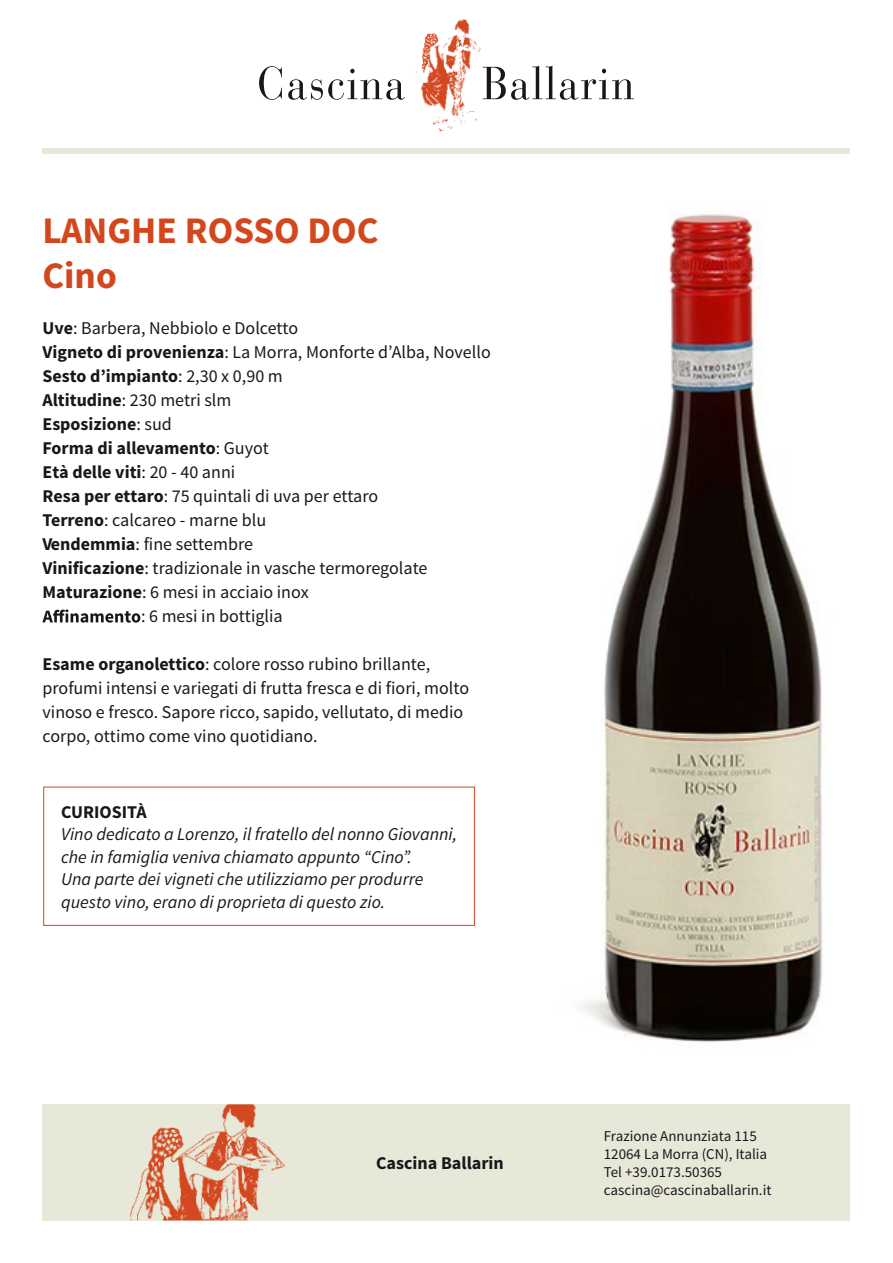
<style>
.page{position:relative;width:893px;height:1263px;background:#fff}
.page>*{position:absolute;margin:0;border:0;box-sizing:border-box;transform-origin:0 0}
.t1{font:700 37.5px/45px "Source Sans Pro";color:#d3471e}
.t2{font:18px/24px "Source Sans Pro";color:#1a171c}
.t3{font:italic 18px/22.5px "Source Sans Pro";color:#1a171c}
.t4{font:700 18px "Source Sans Pro";color:#1a171c}
.t5{font:15px/18px "Source Sans Pro";color:#1a171c}
.s1{font-weight:700}
.s2{font-weight:400}
</style>
<div class="page">
<div style="left:43px;top:1104px;width:807px;height:116px;background:#e8e8d9"></div>
<img style="left:130px;top:1104px;width:155px;height:116px">
<div style="left:43px;top:148px;width:807px;height:6px;background:#e8e8d9"></div>
<svg style="left:259px;top:66px;width:23px;height:34px"></svg>
<svg style="left:288px;top:69px;width:117px;height:31px"></svg>
<svg style="left:488px;top:65px;width:146px;height:35px"></svg>
<img style="left:416px;top:19px;width:72px;height:113px">
<svg style="left:42px;top:609px;width:98px;height:14px"></svg>
<div style="left:43px;top:787px;width:432px;height:139px;border:1px solid #d3471e"></div>
<img style="left:578px;top:213px;width:245px;height:830px">
<h1 class="t1" style="left:43px;top:209px;width:337px">LANGHE ROSSO DOC<br>Cino</h1>
<p class="t2" style="left:43px;top:317px;width:257px"><span class="s1">Uve</span>: Barbera, Nebbiolo e Dolcetto</p>
<p class="t2" style="left:43px;top:341px;width:450px"><span class="s1">Vigneto di provenienza</span>: La Morra, Monforte d’Alba, Novello</p>
<p class="t4" style="left:43px;top:365px;width:242px">Sesto d’impianto<span class="s2">: 2,30 x 0,90 m</span></p>
<p class="t2" style="left:43px;top:389px;width:190px"><span class="s1">Altitudine</span>: 230 metri slm</p>
<p class="t4" style="left:43px;top:413px;width:131px">Esposizione<span class="s2">: sud</span></p>
<p class="t4" style="left:43px;top:437px;width:228px">Forma di allevamento<span class="s2">: Guyot</span></p>
<p class="t4" style="left:43px;top:461px;width:194px">Età delle viti<span class="s2">: 20 - 40 anni</span></p>
<p class="t2" style="left:43px;top:485px;width:337px"><span class="s1">Resa per ettaro</span>: 75 quintali di uva per ettaro</p>
<p class="t2" style="left:43px;top:509px;width:225px"><span class="s1">Terreno</span>: calcareo - marne blu</p>
<p class="t2" style="left:43px;top:533px;width:212px"><span class="s1">Vendemmia</span>: fine settembre</p>
<p class="t2" style="left:43px;top:557px;width:387px"><span class="s1">Vinificazione</span>: tradizionale in vasche termoregolate</p>
<p class="t2" style="left:43px;top:581px;width:268px"><span class="s1">Maturazione</span>: 6 mesi in acciaio inox</p>
<p class="t2" style="left:141px;top:605px;width:143px">: 6 mesi in bottiglia</p>
<p class="t2" style="left:43px;top:653px;width:428px"><span class="s1">Esame organolettico</span>: colore rosso rubino brillante, profumi intensi e variegati di frutta fresca e di fiori, molto vinoso e fresco. Sapore ricco, sapido, vellutato, di medio corpo, ottimo come vino quotidiano.</p>
<p class="t4" style="left:61px;top:800px;width:87px">CURIOSITÀ</p>
<p class="t3" style="left:61px;top:823px;width:398px">Vino dedicato a Lorenzo, il fratello del nonno Giovanni, che in famiglia veniva chiamato appunto “Cino”.<br>Una parte dei vigneti che utilizziamo per produrre questo vino, erano di proprieta di questo zio.</p>
<p class="t4" style="left:376px;top:1151px;width:129px">Cascina Ballarin</p>
<p class="t5" style="left:604px;top:1127px;width:169px">Frazione Annunziata 115<br>12064 La Morra (CN), Italia<br>Tel +39.0173.50365 cascina@cascinaballarin.it</p>
</div>
